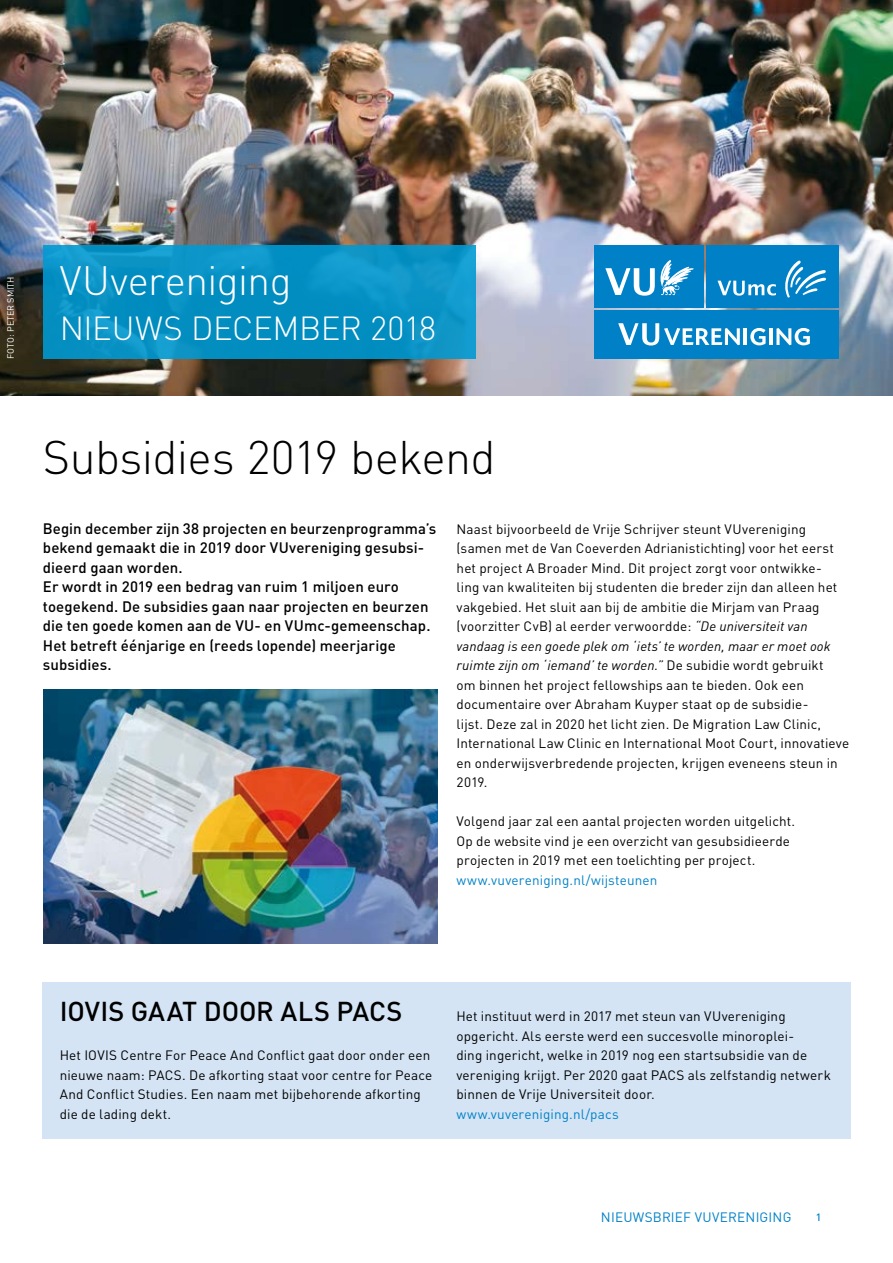
<style>
.page{position:relative;width:893px;height:1263px;background:#fff}
.page>*{position:absolute;margin:0;border:0;box-sizing:border-box;transform-origin:0 0}
.t1{font:300 46.5px "DIN Pro";letter-spacing:-.015em;color:#000}
.t2{font:300 40.5px "DIN Pro";letter-spacing:-.01em;color:#fff}
.t3{font:300 33px "DIN Pro";letter-spacing:-.015em;color:#fff}
.t4{font:500 27px "DIN Pro";color:#000}
.t5{font:500 15px/19.5px "DIN Pro";letter-spacing:.005em;color:#000}
.t6{font:13.5px/19.5px "DIN Pro";letter-spacing:.01em;color:#000}
.t7{font:13.5px "DIN Pro";letter-spacing:.015em;color:#0081c7}
.t8{font:500 10.5px "DIN Pro";color:#0081c7}
.t9{font:9px "DIN Pro";color:#fff}
.s1{font-style:italic}
</style>
<div class="page">
<img style="left:0;top:0;width:893px;height:395px">
<svg style="left:43px;top:245px;width:433px;height:114px;fill:#0590c2"></svg>
<div style="left:43px;top:982px;width:808px;height:156px;background:#d4e4f4"></div>
<img style="left:43px;top:690px;width:394px;height:253px">
<div style="left:594px;top:245px;width:110px;height:63px;background:#0081c7"></div>
<div style="left:706px;top:245px;width:133px;height:63px;background:#0081c7"></div>
<div style="left:594px;top:310px;width:245px;height:49px;background:#0081c7"></div>
<svg style="left:605px;top:260px;width:89px;height:36px"></svg>
<svg style="left:718px;top:260px;width:108px;height:38px"></svg>
<svg style="left:618px;top:323px;width:122px;height:22px"></svg>
<hr style="left:744px;top:328px;width:3px;height:17px;background:#fff">
<svg style="left:750px;top:328px;width:16px;height:17px"></svg>
<hr style="left:769px;top:328px;width:3px;height:17px;background:#fff">
<svg style="left:776px;top:328px;width:34px;height:17px"></svg>
<p class="t9" style="left:4px;top:359px;width:84px;rotate:-90deg">FOTO: PETER SMITH</p>
<h2 class="t2" style="left:60px;top:249px;width:233px">VUvereniging</h2>
<h3 class="t3" style="left:60px;top:302px;width:378px">NIEUWS DECEMBER 2018</h3>
<h1 class="t1" style="left:43px;top:421px;width:454px">Subsidies 2019 bekend</h1>
<p class="t5" style="left:43px;top:517px;width:395px">Begin december zijn 38 projecten en beurzenprogramma’s bekend gemaakt die in 2019 door VUvereniging gesubsi&shy;dieerd gaan worden.<br>Er wordt in 2019 een bedrag van ruim 1 miljoen euro toegekend. De subsidies gaan naar projecten en beurzen die ten goede komen aan de VU- en VUmc-gemeenschap.<br>Het betreft éénjarige en (reeds lopende) meerjarige subsidies.</p>
<p class="t6" style="left:457px;top:518px;width:394px">Naast bijvoorbeeld de Vrije Schrijver steunt VUvereniging (samen met de Van Coeverden Adrianistichting) voor het eerst het project A Broader Mind. Dit project zorgt voor ontwikke-<br>ling van kwaliteiten bij studenten die breder zijn dan alleen het vakgebied. Het sluit aan bij de ambitie die Mirjam van Praag (voorzitter CvB) al eerder verwoordde: <span class="s1">“De universiteit van vandaag is een goede plek om ‘iets’ te worden, maar er moet ook ruimte zijn om ‘iemand’ te worden.”</span> De subidie wordt gebruikt<br>om binnen het project fellowships aan te bieden. Ook een documentaire over Abraham Kuyper staat op de subsidie-<br>lijst. Deze zal in 2020 het licht zien. De Migration Law Clinic, International Law Clinic en International Moot Court, innovatieve en onderwijsverbredende projecten, krijgen eveneens steun in 2019.</p>
<p class="t6" style="left:457px;top:810px;width:340px">Volgend jaar zal een aantal projecten worden uitgelicht.<br>Op de website vind je een overzicht van gesubsidieerde projecten in 2019 met een toelichting per project.</p>
<p class="t7" style="left:457px;top:869px;width:202px">www.vuvereniging.nl/wijsteunen</p>
<h3 class="t4" style="left:60px;top:989px;width:344px">IOVIS GAAT DOOR ALS PACS</h3>
<p class="t6" style="left:60px;top:1044px;width:374px">Het IOVIS Centre For Peace And Conflict gaat door onder een nieuwe naam: PACS. De afkorting staat voor centre for Peace And Conflict Studies. Een naam met bijbehorende afkorting die de lading dekt.</p>
<p class="t6" style="left:456px;top:1005px;width:376px">Het instituut werd in 2017 met steun van VUvereniging opgericht. Als eerste werd een succesvolle minoroplei-<br>ding ingericht, welke in 2019 nog een startsubsidie van de vereniging krijgt. Per 2020 gaat PACS als zelfstandig netwerk binnen de Vrije Universiteit door.</p>
<p class="t7" style="left:456px;top:1103px;width:164px">www.vuvereniging.nl/pacs</p>
<p class="t7" style="left:601px;top:1206px;width:192px">NIEUWSBRIEF VUVERENIGING</p>
<p class="t8" style="left:816px;top:1209px;width:7px">1</p>
</div>
